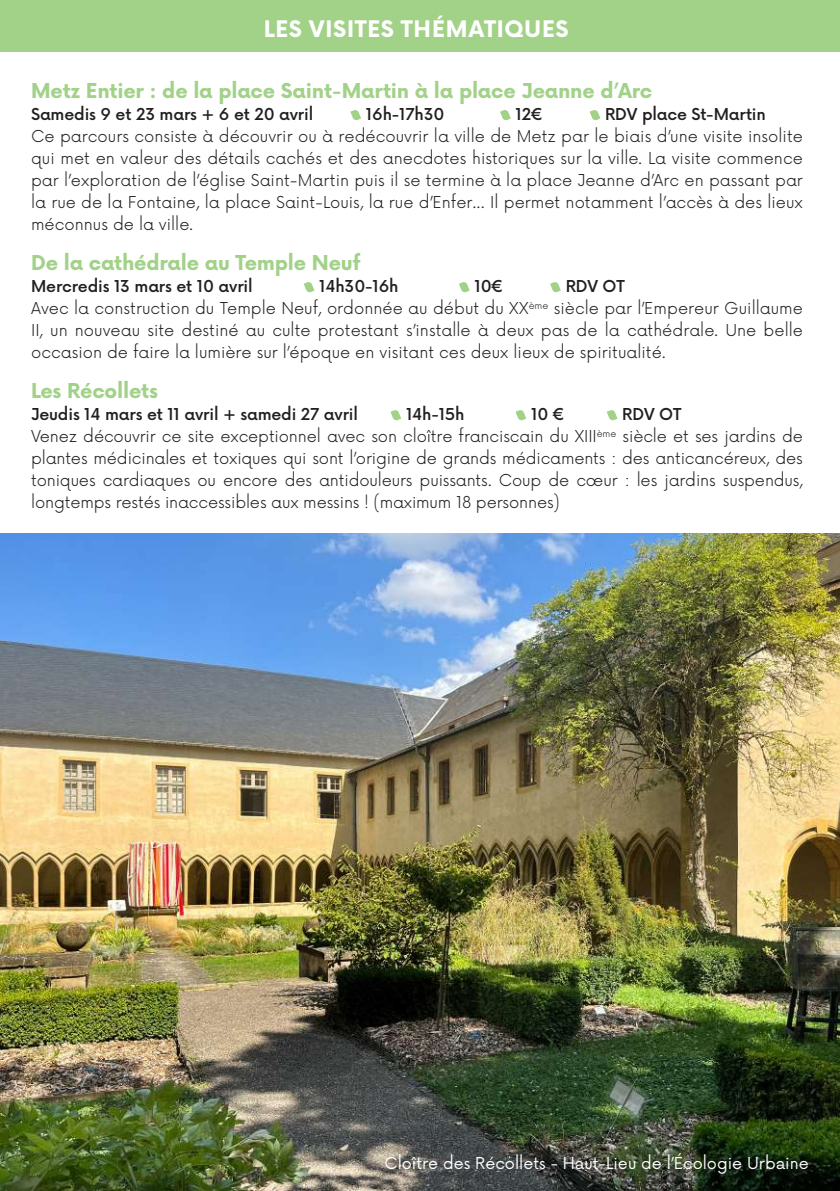
<style>
.page{position:relative;width:840px;height:1191px;background:#fff}
.page>*{position:absolute;margin:0;border:0;box-sizing:border-box;transform-origin:0 0}
.t1{font:800 28px "Now";letter-spacing:-.01em;color:#fff}
.t2{font:700 20px "Now";letter-spacing:-.01em;color:#a2d188}
.t3{font:300 16px/22px "Now";letter-spacing:-.01em;color:#231f20}
.t4{font:500 16px "Now";letter-spacing:-.01em;color:#231f20}
.t5{font:16px "Now Alt";color:#fff}
.s1{font-weight:500}
</style>
<div class="page">
<div style="left:0;top:0;width:839px;height:51px;background:#a2d188"></div>
<svg style="left:350px;top:110px;width:11px;height:11px"></svg>
<svg style="left:500px;top:110px;width:10px;height:11px"></svg>
<svg style="left:589px;top:110px;width:11px;height:11px"></svg>
<svg style="left:303px;top:282px;width:11px;height:11px"></svg>
<svg style="left:459px;top:282px;width:10px;height:11px"></svg>
<svg style="left:550px;top:282px;width:10px;height:11px"></svg>
<svg style="left:390px;top:410px;width:11px;height:11px"></svg>
<svg style="left:515px;top:410px;width:11px;height:11px"></svg>
<svg style="left:607px;top:410px;width:10px;height:11px"></svg>
<img style="left:0;top:533px;width:839px;height:658px">
<h1 class="t1" style="left:263px;top:12px;width:307px">LES VISITES THÉMATIQUES</h1>
<p class="t2" style="left:31px;top:76px;width:622px">Metz Entier : de la place Saint-Martin à la place Jeanne d’Arc</p>
<p class="t4" style="left:31px;top:102px;width:283px">Samedis 9 et 23 mars + 6 et 20 avril</p>
<p class="t4" style="left:366px;top:102px;width:80px">16h-17h30</p>
<p class="t4" style="left:515px;top:102px;width:29px">12€</p>
<p class="t4" style="left:604px;top:102px;width:162px">RDV place St-Martin</p>
<p class="t3" style="left:31px;top:124px;width:772px;text-align:justify">Ce parcours consiste à découvrir ou à redécouvrir la ville de Metz par le biais d’une visite insolite qui met en valeur des détails cachés et des anecdotes historiques sur la ville. La visite commence par l’exploration de l’église Saint-Martin puis il se termine à la place Jeanne d’Arc en passant par la rue de la Fontaine, la place Saint-Louis, la rue d’Enfer... Il permet notamment l’accès à des lieux méconnus de la ville.</p>
<p class="t2" style="left:31px;top:248px;width:330px">De la cathédrale au Temple Neuf</p>
<p class="t4" style="left:31px;top:274px;width:223px">Mercredis 13 mars et 10 avril</p>
<p class="t4" style="left:319px;top:274px;width:81px">14h30-16h</p>
<p class="t4" style="left:474px;top:274px;width:31px">10€</p>
<p class="t3" style="left:31px;top:274px;width:773px;text-indent:534px"><span class="s1">RDV OT<br></span>Avec la construction du Temple Neuf, ordonnée au début du XX<sup>ème</sup> siècle par l’Empereur Guillaume II, un nouveau site destiné au culte protestant s’installe à deux pas de la cathédrale. Une belle occasion de faire la lumière sur l’époque en visitant ces deux lieux de spiritualité.</p>
<p class="t2" style="left:31px;top:376px;width:128px">Les Récollets</p>
<p class="t4" style="left:31px;top:402px;width:328px">Jeudis 14 mars et 11 avril + samedi 27 avril</p>
<p class="t4" style="left:406px;top:402px;width:60px">14h-15h</p>
<p class="t4" style="left:531px;top:402px;width:35px">10 €</p>
<p class="t3" style="left:31px;top:402px;width:772px;text-indent:591px"><span class="s1">RDV OT<br></span>Venez découvrir ce site exceptionnel avec son cloître franciscain du XIII<sup>ème</sup> siècle et ses jardins de plantes médicinales et toxiques qui sont l’origine de grands médicaments : des anticancéreux, des toniques cardiaques ou encore des antidouleurs puissants. Coup de cœur : les jardins suspendus, longtemps restés inaccessibles aux messins ! (maximum 18 personnes)</p>
<p class="t5" style="left:384px;top:1150px;width:425px">Cloître des Récollets - Haut-Lieu de l’Écologie Urbaine</p>
</div>
